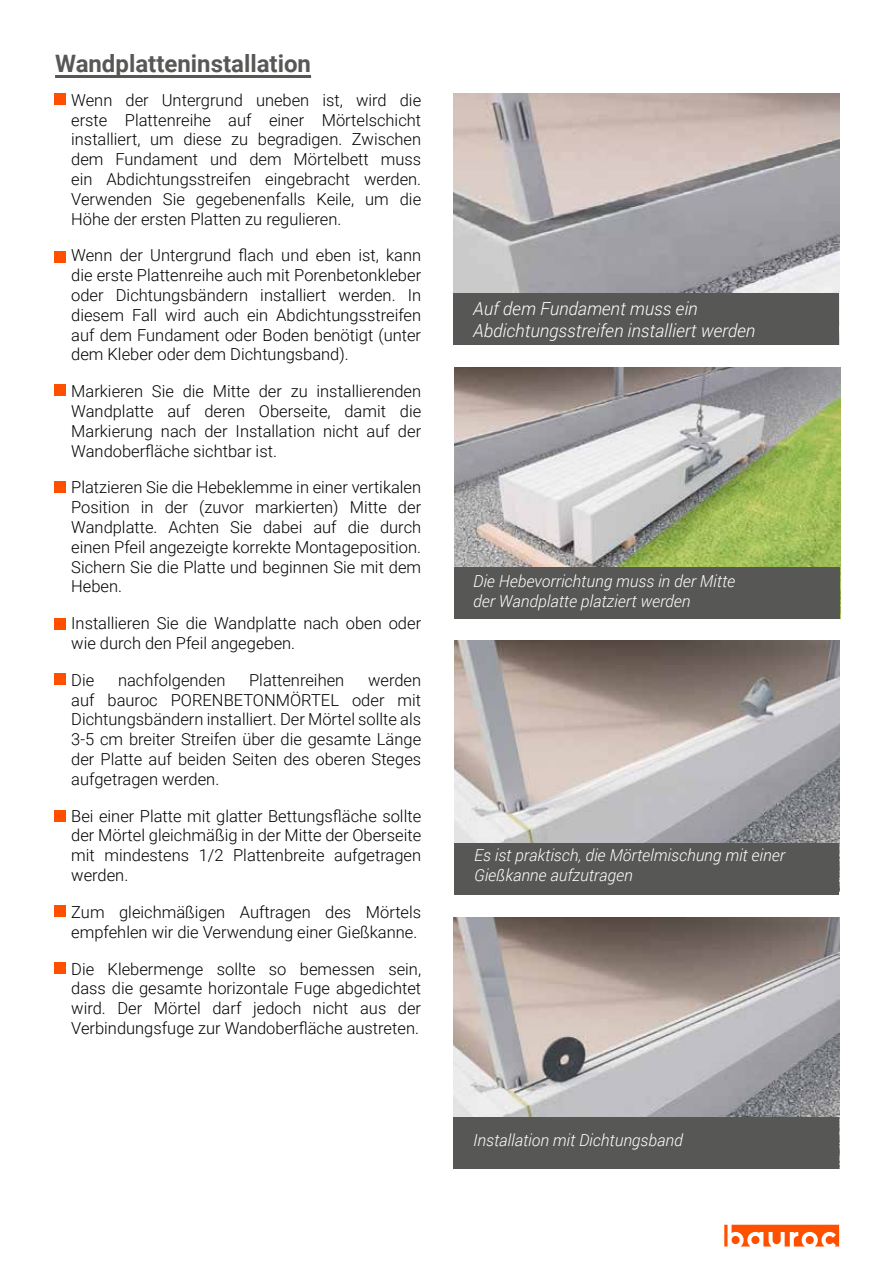
<style>
.page{position:relative;width:893px;height:1263px;background:#fff}
.page>*{position:absolute;margin:0;border:0;box-sizing:border-box;transform-origin:0 0}
.t1{font:700 24px "Roboto";color:#575756}
.t2{font:italic 300 18px/21.6px "Roboto";color:#fff}
.t3{font:300 16.5px/19.8px "Roboto";color:#000;text-align:justify}
.t4{font:italic 300 16.5px/19.8px "Roboto";color:#fff}
</style>
<div class="page">
<svg style="left:724px;top:1225px;width:115px;height:21px"></svg>
<hr style="left:55px;top:75px;width:256px;height:3px;background:#575756">
<div style="left:54px;top:93px;width:12px;height:12px;background:#ff5000"></div>
<div style="left:54px;top:251px;width:12px;height:12px;background:#ff5000"></div>
<div style="left:54px;top:673px;width:12px;height:12px;background:#ff5000"></div>
<div style="left:54px;top:810px;width:12px;height:11px;background:#ff5000"></div>
<div style="left:54px;top:906px;width:12px;height:11px;background:#ff5000"></div>
<div style="left:54px;top:962px;width:12px;height:11px;background:#ff5000"></div>
<div style="left:54px;top:618px;width:12px;height:12px;background:#ff5000"></div>
<div style="left:54px;top:385px;width:12px;height:11px;background:#ff5000"></div>
<div style="left:54px;top:482px;width:12px;height:11px;background:#ff5000"></div>
<img style="left:454px;top:93px;width:385px;height:200px">
<div style="left:454px;top:293px;width:385px;height:51px;background:#575756"></div>
<img style="left:455px;top:367px;width:385px;height:200px">
<div style="left:455px;top:567px;width:385px;height:51px;background:#575756"></div>
<img style="left:454px;top:641px;width:385px;height:251px">
<div style="left:455px;top:843px;width:384px;height:51px;background:#575756"></div>
<img style="left:454px;top:917px;width:385px;height:200px">
<div style="left:454px;top:1117px;width:385px;height:51px;background:#575756"></div>
<h1 class="t1" style="left:55px;top:47px;width:257px">Wandplatteninstallation</h1>
<p class="t3" style="left:71px;top:89px;width:351px">Wenn der Untergrund uneben ist, wird die erste Plattenreihe auf einer Mörtelschicht installiert, um diese zu begradigen. Zwischen dem Fundament und dem Mörtelbett muss ein Abdichtungsstreifen eingebracht werden.<br>Verwenden Sie gegebenenfalls Keile, um die Höhe der ersten Platten zu regulieren.</p>
<p class="t3" style="left:71px;top:245px;width:351px">Wenn der Untergrund flach und eben ist, kann die erste Plattenreihe auch mit Porenbetonkleber oder Dichtungsbändern installiert werden. In diesem Fall wird auch ein Abdichtungsstreifen auf dem Fundament oder Boden benötigt (unter dem Kleber oder dem Dichtungsband).</p>
<p class="t3" style="left:71px;top:381px;width:351px">Markieren Sie die Mitte der zu installierenden Wandplatte auf deren Oberseite, damit die Markierung nach der Installation nicht auf der Wandoberfläche sichtbar ist.</p>
<p class="t3" style="left:71px;top:477px;width:351px">Platzieren Sie die Hebeklemme in einer vertikalen Position in der (zuvor markierten) Mitte der Wandplatte. Achten Sie dabei auf die durch einen Pfeil angezeigte korrekte Montageposition.<br>Sichern Sie die Platte und beginnen Sie mit dem Heben.</p>
<p class="t3" style="left:71px;top:613px;width:351px">Installieren Sie die Wandplatte nach oben oder wie durch den Pfeil angegeben.</p>
<p class="t3" style="left:71px;top:669px;width:25px">Die</p>
<p class="t3" style="left:118px;top:669px;width:109px">nachfolgenden</p>
<p class="t3" style="left:249px;top:669px;width:97px">Plattenreihen</p>
<p class="t3" style="left:71px;top:669px;width:351px;text-indent:297px">werden auf bauroc PORENBETONMÖRTEL oder mit Dichtungsbändern installiert. Der Mörtel sollte als 3-5 cm breiter Streifen über die gesamte Länge der Platte auf beiden Seiten des oberen Steges aufgetragen werden.</p>
<p class="t3" style="left:71px;top:805px;width:351px">Bei einer Platte mit glatter Bettungsfläche sollte der Mörtel gleichmäßig in der Mitte der Oberseite mit mindestens 1/2 Plattenbreite aufgetragen werden.</p>
<p class="t3" style="left:71px;top:901px;width:351px">Zum gleichmäßigen Auftragen des Mörtels empfehlen wir die Verwendung einer Gießkanne.</p>
<p class="t3" style="left:71px;top:958px;width:351px">Die Klebermenge sollte so bemessen sein, dass die gesamte horizontale Fuge abgedichtet wird. Der Mörtel darf jedoch nicht aus der Verbindungsfuge zur Wandoberfläche austreten.</p>
<p class="t2" style="left:473px;top:298px;width:284px">Auf dem Fundament muss ein<br>Abdichtungsstreifen installiert werden</p>
<p class="t4" style="left:473px;top:570px;width:263px">Die Hebevorrichtung muss in der Mitte der Wandplatte platziert werden</p>
<p class="t4" style="left:474px;top:845px;width:313px">Es ist praktisch, die Mörtelmischung mit einer<br>Gießkanne aufzutragen</p>
<p class="t4" style="left:473px;top:1129px;width:211px">Installation mit Dichtungsband</p>
</div>
